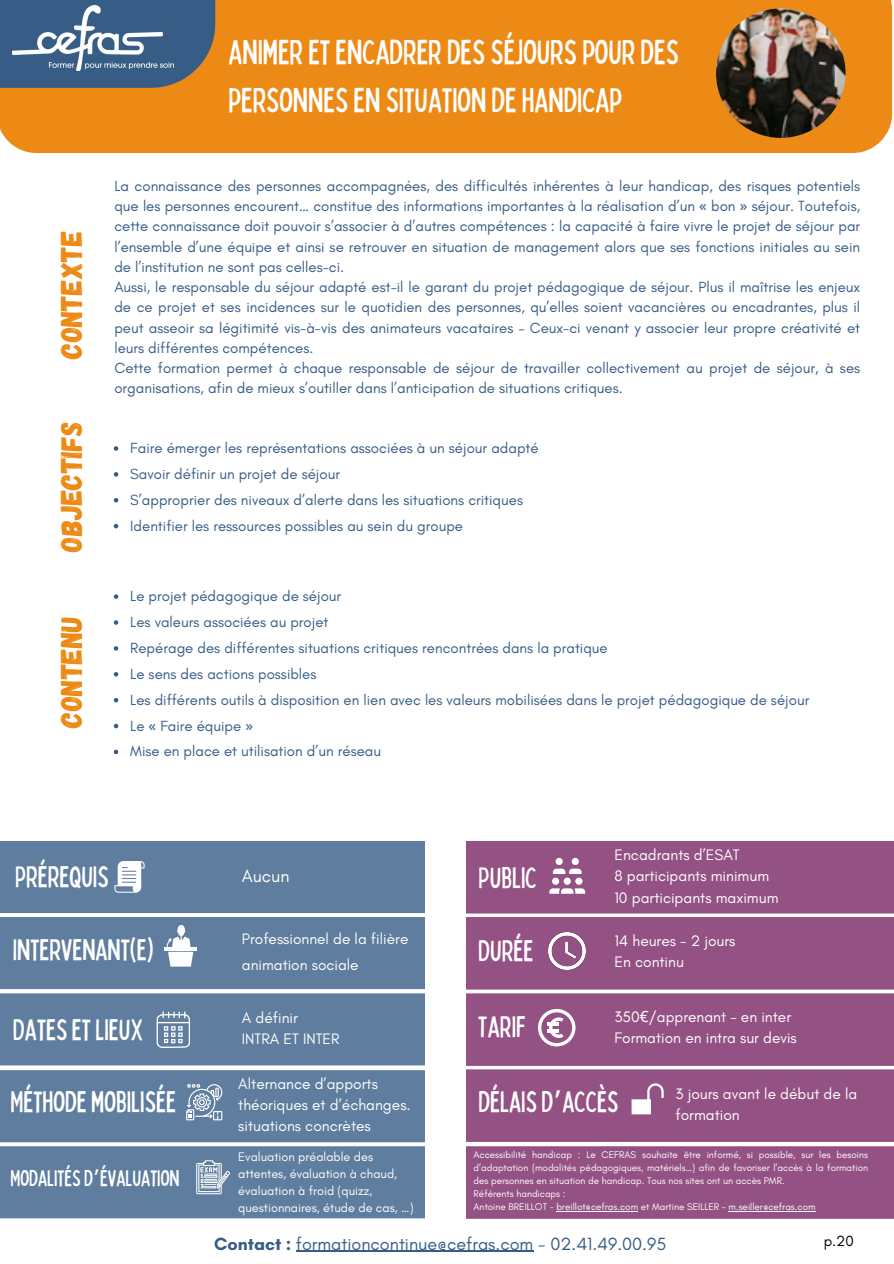
<style>
.page{position:relative;width:894px;height:1264px;background:#fff}
.page>*{position:absolute;margin:0;border:0;box-sizing:border-box;transform-origin:0 0}
.t1{font:condensed 34.5px/47.2px "Bobby Jones";color:#fff}
.t2{font:30px "Gagalin";letter-spacing:-.01em;color:#ed8a16}
.t3{font:condensed 29.7px "Bobby Jones";color:#fff}
.t4{font:condensed 22.65px "Bobby Jones";color:#fff}
.t5{font:18px "Glacial Indifference";color:#375d86}
.t6{font:17.85px "Glacial Indifference";color:#fff}
.t7{font:15.45px/21.1px "Glacial Indifference";color:#fff}
.t8{font:15px/20.2px "Glacial Indifference";color:#375d86}
.t9{font:15px "Glacial Indifference";color:#000}
.t10{font:12.6px/17px "Glacial Indifference";color:#fff}
.t11{font:9.9px/13px "Glacial Indifference";color:#fff;text-align:justify}
.s1{font-family:"Noto Sans"}
.s2{font-family:"Noto Sans Gurmukhi";font-stretch:normal}
.s3{font-weight:700}
</style>
<div class="page">
<div style="left:0;top:0;width:891px;height:153px;background:#ed8a16"></div>
<div style="left:0;top:0;width:215px;height:88px;background:#375d86"></div>
<img style="left:12px;top:5px;width:161px;height:66px">
<svg style="left:0;top:841px;width:893px;height:377px;background:#816f96"></svg>
<div style="left:631px;top:1099px;width:19px;height:15px;background:#fff"></div>
<div style="left:424px;top:838px;width:41px;height:425px;background:#fff"></div>
<svg style="left:114px;top:446px;width:4px;height:5px"></svg>
<svg style="left:114px;top:472px;width:4px;height:4px"></svg>
<svg style="left:114px;top:498px;width:4px;height:4px"></svg>
<svg style="left:114px;top:524px;width:4px;height:4px"></svg>
<svg style="left:114px;top:594px;width:4px;height:5px"></svg>
<svg style="left:114px;top:620px;width:4px;height:4px"></svg>
<svg style="left:114px;top:646px;width:4px;height:4px"></svg>
<svg style="left:114px;top:672px;width:4px;height:4px"></svg>
<svg style="left:114px;top:698px;width:4px;height:4px"></svg>
<svg style="left:114px;top:723px;width:4px;height:5px"></svg>
<svg style="left:114px;top:749px;width:4px;height:5px"></svg>
<hr style="left:296px;top:1250px;width:237px;height:1px;background:#375d86">
<hr style="left:556px;top:1211px;width:82px;height:1px;background:#fff">
<hr style="left:728px;top:1211px;width:87px;height:1px;background:#fff">
<img style="left:715px;top:8px;width:130px;height:130px;border-radius:50%">
<p class="t2" style="left:52px;top:358px;width:130px;rotate:-90deg">Contexte</p>
<p class="t2" style="left:52px;top:551px;width:131px;rotate:-90deg">Objectifs</p>
<p class="t2" style="left:52px;top:727px;width:113px;rotate:-90deg">Contenu</p>
<h5 class="t1" style="left:228px;top:27px;width:452px">ANIMERETENCADRERDESSÉJOURSPOURDES<br>PERSONNESEN SITUATION DEHANDICAP</h5>
<p class="t8" style="left:114px;top:175px;width:747px">La connaissance des personnes accompagnées, des difficultés inhérentes à leur handicap, des risques potentiels que les personnes encourent… constitue des informations importantes à la réalisation d’un <span class="s1">«</span> bon <span class="s1">»</span> séjour. Toutefois, cette connaissance doit pouvoir s’associer à d’autres compétences : la capacité à faire vivre le projet de séjour par l’ensemble d’une équipe et ainsi se retrouver en situation de management alors que ses fonctions initiales au sein de l’institution ne sont pas celles-ci.<br>Aussi, le responsable du séjour adapté est-il le garant du projet pédagogique de séjour. Plus il maîtrise les enjeux de ce projet et ses incidences sur le quotidien des personnes, qu’elles soient vacancières ou encadrantes, plus il peut asseoir sa légitimité vis-à-vis des animateurs vacataires – Ceux-ci venant y associer leur propre créativité et leurs différentes compétences.<br>Cette formation permet à chaque responsable de séjour de travailler collectivement au projet de séjour, à ses organisations, afin de mieux s’outiller dans l’anticipation de situations critiques.</p>
<p class="t8" style="left:130px;top:437px;width:410px">Faire émerger les représentations associées à un séjour adapté</p>
<p class="t8" style="left:130px;top:463px;width:211px">Savoir définir un projet de séjour</p>
<p class="t8" style="left:130px;top:489px;width:394px">S’approprier des niveaux d’alerte dans les situations critiques</p>
<p class="t8" style="left:130px;top:515px;width:334px">Identifier les ressources possibles au sein du groupe</p>
<p class="t8" style="left:130px;top:585px;width:212px">Le projet pédagogique de séjour</p>
<p class="t8" style="left:130px;top:611px;width:200px">Les valeurs associées au projet</p>
<h2 class="t8" style="left:130px;top:637px;width:479px">Repérage des différentes situations critiques rencontrées dans la pratique</h2>
<p class="t8" style="left:130px;top:663px;width:188px">Le sens des actions possibles</p>
<h4 class="t8" style="left:130px;top:689px;width:680px">Les différents outils à disposition en lien avec les valeurs mobilisées dans le projet pédagogique de séjour</h4>
<h2 class="t8" style="left:130px;top:715px;width:124px">Le <span class="s1">«</span> Faire équipe <span class="s1">»</span></h2>
<p class="t8" style="left:130px;top:741px;width:252px">Mise en place et utilisation d’un réseau</p>
<p class="t3" style="left:15px;top:857px;width:95px">PRÉREQUIS</p>
<h1 class="t7" style="left:614px;top:844px;width:165px">Encadrants d’ESAT<br>8 participants minimum<br>10 participants maximum</h1>
<p class="t7" style="left:614px;top:930px;width:122px">14 heures - 2 jours<br>En continu</p>
<h2 class="t3" style="left:478px;top:858px;width:60px">PUBLIC</h2>
<p class="t6" style="left:242px;top:865px;width:49px">Aucun</p>
<h5 class="t7" style="left:242px;top:925px;width:168px;line-height:25.8px">Professionnel de la filière animation sociale</h5>
<h5 class="t3" style="left:478px;top:931px;width:57px">DURÉE</h5>
<h2 class="t3" style="left:13px;top:930px;width:142px">INTERVENANT(E)</h2>
<h2 class="t3" style="left:13px;top:1010px;width:132px">DATESETLIEUX</h2>
<h2 class="t7" style="left:242px;top:1007px;width:99px">A définir<br>INTRA ET INTER</h2>
<p class="t3" style="left:478px;top:1007px;width:49px">TARIF</p>
<h2 class="t7" style="left:614px;top:1005px;width:184px">350<span class="s1">€</span>/apprenant - en inter<br>Formation en intra sur devis</h2>
<h5 class="t7" style="left:238px;top:1072px;width:174px">Alternance d’apports théoriques et d’échanges. situations concrètes</h5>
<h2 class="t10" style="left:238px;top:1148px;width:177px">Evaluation préalable des attentes, évaluation à chaud, évaluation à froid (quizz, questionnaires, étude de cas, …)</h2>
<h2 class="t3" style="left:11px;top:1082px;width:167px">MÉTHODE MOBILISÉE</h2>
<h5 class="t3" style="left:478px;top:1082px;width:141px">DÉLAISD<span class="s2">’</span>ACCÈS</h5>
<p class="t7" style="left:675px;top:1083px;width:183px">3 jours avant le début de la formation</p>
<h5 class="t11" style="left:473px;top:1147px;width:396px">Accessibilité handicap : Le CEFRAS souhaite être informé, si possible, sur les besoins d’adaptation (modalités pédagogiques, matériels…) afin de favoriser l’accès à la formation des personnes en situation de handicap. Tous nos sites ont un accès PMR.</h5>
<h2 class="t11" style="left:473px;top:1187px;width:93px">Référents handicaps :</h2>
<p class="t11" style="left:473px;top:1200px;width:343px">Antoine BREILLOT - breillot@cefras.com et Martine SEILLER - m.seiller@cefras.com</p>
<h5 class="t9" style="left:823px;top:1231px;width:32px">p.20</h5>
<p class="t4" style="left:11px;top:1163px;width:170px">MODALITÉSD<span class="s2">’</span>ÉVALUATION</p>
<p class="t5" style="left:214px;top:1232px;width:453px"><span class="s3">Contact :</span> formationcontinue@cefras.com - 02.41.49.00.95</p>
</div>
